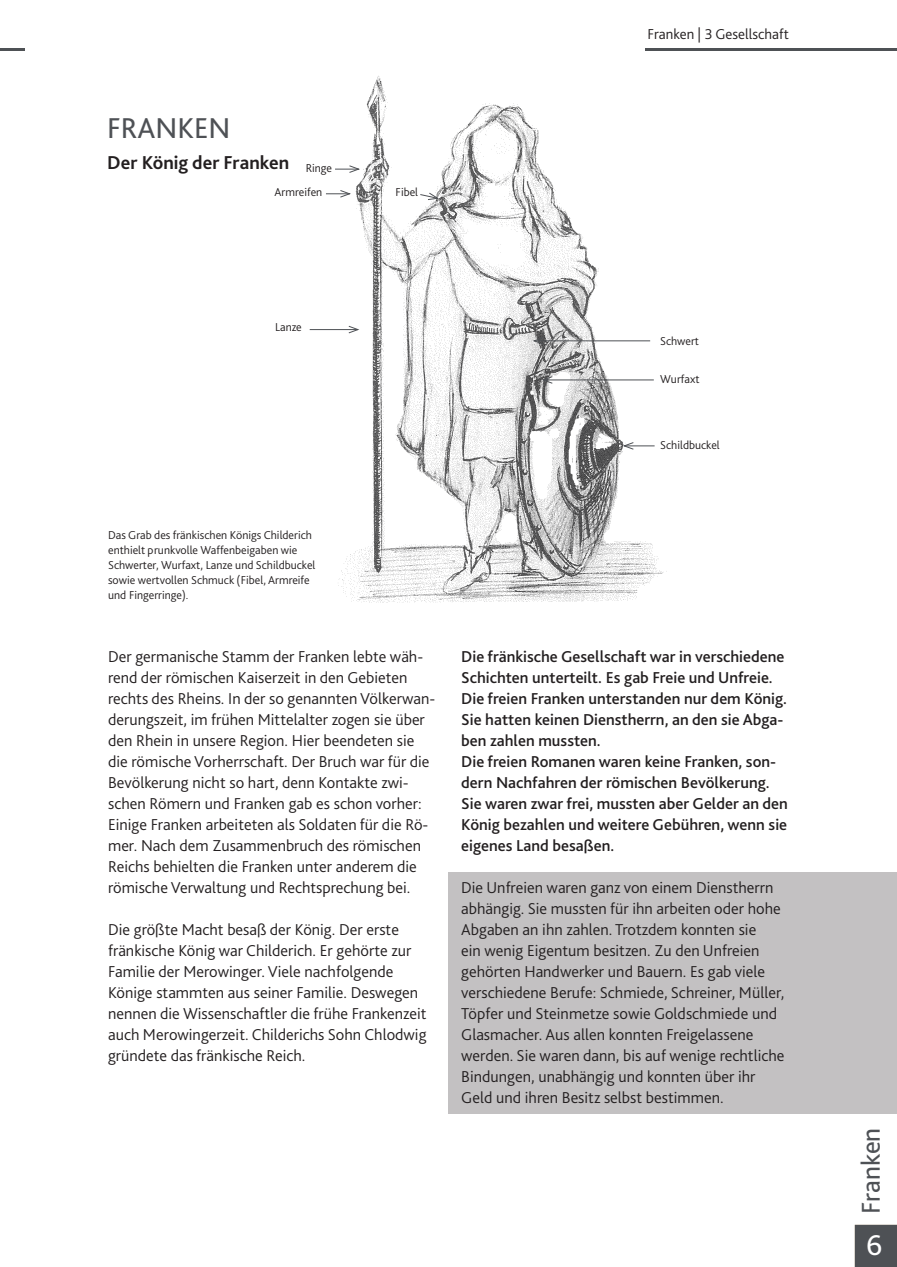
<style>
.page{position:relative;width:897px;height:1267px;background:#fff}
.page>*{position:absolute;margin:0;border:0;box-sizing:border-box;transform-origin:0 0}
.t1{font:30px "Bliss 2";color:#4e5155}
.t2{font:30px "Bliss 2";color:#fff}
.t3{font:27px "Bliss 2";color:#4e5155}
.t4{font:700 19.5px "Bliss 2";color:#231f20}
.t5{font:300 16.5px/21px "Bliss 2";color:#231f20}
.t6{font:500 16.5px/21px "Bliss 2";color:#231f20}
.t7{font:300 15px "Bliss 2";color:#231f20}
.t8{font:300 12px/15px "Bliss 2";color:#231f20}
</style>
<div class="page">
<div style="left:448px;top:872px;width:448px;height:241px;background:#c3c1c2"></div>
<hr style="left:644px;top:48px;width:252px;height:3px;background:#4e5155">
<hr style="left:0;top:48px;width:24px;height:3px;background:#4e5155">
<img style="left:309px;top:48px;width:358px;height:555px">
<hr style="left:310px;top:329px;width:48px;height:1px;background:#4e5155">
<svg style="left:348px;top:325px;width:12px;height:9px"></svg>
<svg style="left:326px;top:189px;width:25px;height:9px"></svg>
<svg style="left:335px;top:165px;width:26px;height:8px"></svg>
<svg style="left:419px;top:192px;width:20px;height:8px"></svg>
<hr style="left:534px;top:340px;width:116px;height:1px;background:#4e5155">
<svg style="left:532px;top:336px;width:12px;height:9px"></svg>
<hr style="left:543px;top:379px;width:110px;height:1px;background:#4e5155">
<svg style="left:541px;top:375px;width:12px;height:9px"></svg>
<hr style="left:624px;top:445px;width:30px;height:1px;background:#4e5155">
<svg style="left:622px;top:441px;width:12px;height:9px"></svg>
<div style="left:854px;top:1224px;width:43px;height:43px;background:#4e5155"></div>
<h1 class="t1" style="left:107px;top:110px;width:125px">FRANKEN</h1>
<p class="t4" style="left:107px;top:150px;width:183px">Der König der Franken</p>
<p class="t8" style="left:274px;top:155px;width:59px;line-height:24.8px;text-indent:31px">Ringe<br>Armreifen</p>
<p class="t8" style="left:395px;top:184px;width:24px">Fibel</p>
<p class="t7" style="left:647px;top:24px;width:143px">Franken | 3 Gesellschaft</p>
<p class="t8" style="left:275px;top:319px;width:28px">Lanze</p>
<p class="t8" style="left:660px;top:333px;width:40px">Schwert</p>
<p class="t8" style="left:660px;top:371px;width:41px">Wurfaxt</p>
<p class="t8" style="left:660px;top:437px;width:61px">Schildbuckel</p>
<p class="t8" style="left:108px;top:527px;width:209px">Das Grab des fränkischen Königs Childerich enthielt prunkvolle Waffenbeigaben wie Schwerter, Wurfaxt, Lanze und Schildbuckel sowie wertvollen Schmuck (Fibel, Armreife und Fingerringe).</p>
<p class="t5" style="left:108px;top:645px;width:328px">Der germanische Stamm der Franken lebte wäh&shy;rend der römischen Kaiserzeit in den Gebieten rechts des Rheins. In der so genannten Völkerwan&shy;derungszeit, im frühen Mittelalter zogen sie über den Rhein in unsere Region. Hier beendeten sie die römische Vorherrschaft. Der Bruch war für die Bevölkerung nicht so hart, denn Kontakte zwi&shy;schen Römern und Franken gab es schon vorher:<br>Einige Franken arbeiteten als Soldaten für die Rö&shy;mer. Nach dem Zusammenbruch des römischen Reichs behielten die Franken unter anderem die römische Verwaltung und Rechtsprechung bei.</p>
<p class="t5" style="left:108px;top:918px;width:320px">Die größte Macht besaß der König. Der erste fränkische König war Childerich. Er gehörte zur Familie der Merowinger. Viele nachfolgende Könige stammten aus seiner Familie. Deswegen nennen die Wissenschaftler die frühe Frankenzeit auch Merowingerzeit. Childerichs Sohn Chlodwig gründete das fränkische Reich.</p>
<p class="t6" style="left:461px;top:645px;width:328px">Die fränkische Gesellschaft war in verschiedene Schichten unterteilt. Es gab Freie und Unfreie.<br>Die freien Franken unterstanden nur dem König.<br>Sie hatten keinen Dienstherrn, an den sie Abga&shy;ben zahlen mussten.<br>Die freien Romanen waren keine Franken, son&shy;dern Nachfahren der römischen Bevölkerung.<br>Sie waren zwar frei, mussten aber Gelder an den König bezahlen und weitere Gebühren, wenn sie eigenes Land besaßen.</p>
<p class="t5" style="left:461px;top:876px;width:325px">Die Unfreien waren ganz von einem Dienstherrn abhängig. Sie mussten für ihn arbeiten oder hohe Abgaben an ihn zahlen. Trotzdem konnten sie<br>ein wenig Eigentum besitzen. Zu den Unfreien gehörten Handwerker und Bauern. Es gab viele verschiedene Berufe: Schmiede, Schreiner, Müller, Töpfer und Steinmetze sowie Goldschmiede und Glasmacher. Aus allen konnten Freigelassene werden. Sie waren dann, bis auf wenige rechtliche Bindungen, unabhängig und konnten über ihr Geld und ihren Besitz selbst bestimmen.</p>
<h2 class="t3" style="left:854px;top:1213px;width:88px;rotate:-90deg">Franken</h2>
<h1 class="t2" style="left:866px;top:1226px;width:18px">61</h1>
</div>
